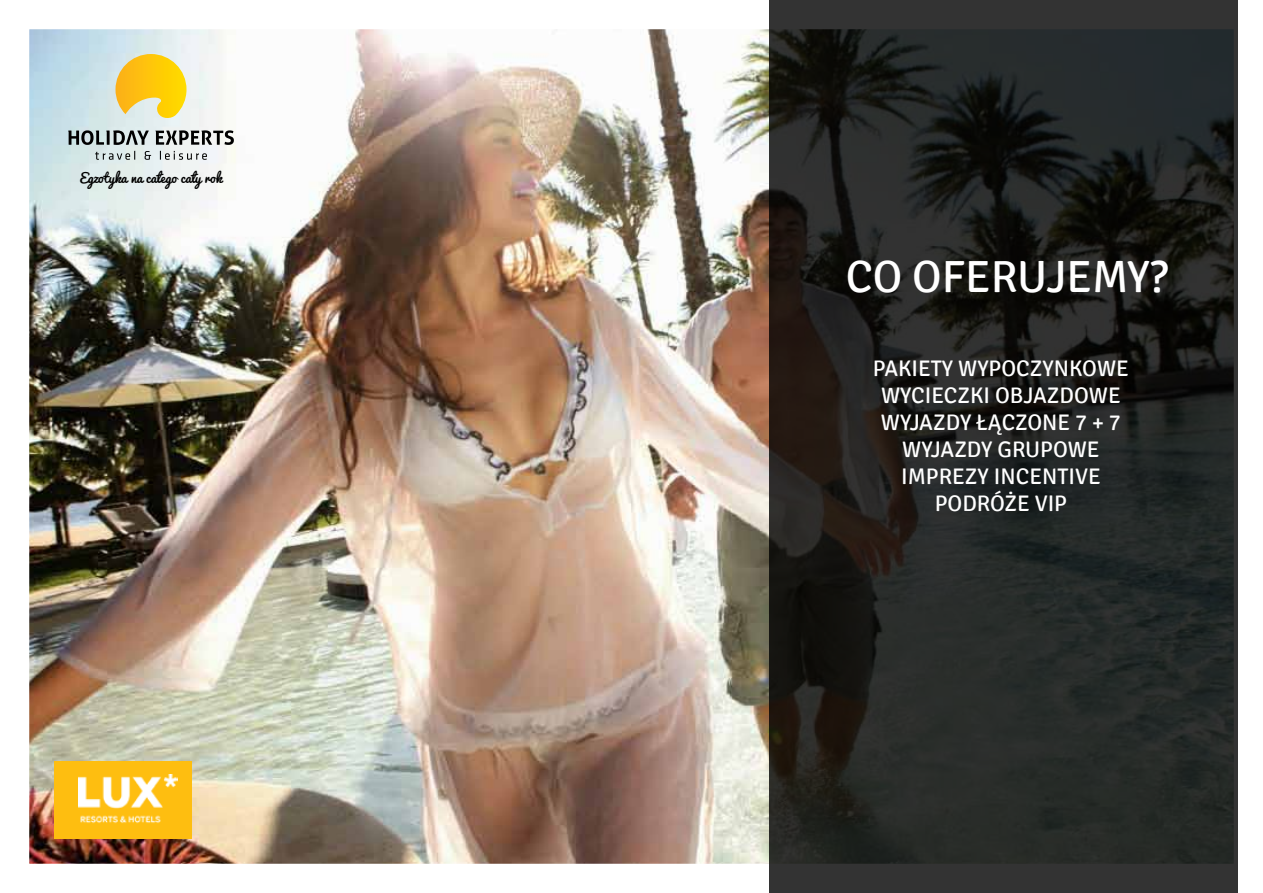
<style>
.page{position:relative;width:1263px;height:893px;background:#fff}
.page>*{position:absolute;margin:0;border:0;box-sizing:border-box;transform-origin:0 0}
.t1{font:45px "Signika";color:#fff}
.t2{font:22.5px/27px "Signika";color:#fff}
.t3{font:13.2px "Pacifico";color:#000}
</style>
<div class="page">
<img style="left:29px;top:0;width:1209px;height:893px">
<div style="left:54px;top:761px;width:137px;height:78px;background:#febe10"></div>
<svg style="left:769px;top:0;width:468px;height:893px;background:#222321"></svg>
<svg style="left:95px;top:151px;width:40px;height:9px"></svg>
<svg style="left:145px;top:151px;width:6px;height:9px"></svg>
<svg style="left:160px;top:151px;width:47px;height:9px"></svg>
<svg style="left:115px;top:54px;width:71px;height:66px;background:#f4d251"></svg>
<svg style="left:68px;top:130px;width:81px;height:15px"></svg>
<svg style="left:155px;top:130px;width:79px;height:15px"></svg>
<img style="left:78px;top:775px;width:100px;height:49px">
<p class="t3" style="left:80px;top:171px;width:144px">Egzotyka na całego cały rok</p>
<h1 class="t1" style="left:846px;top:251px;width:145px">CO OFERUJE</h1>
<h1 class="t1" style="left:1092px;top:251px;width:78px">MY?</h1>
<p class="t2" style="left:881px;top:355px;width:246px;text-indent:-8px">PAKIETY WYPOCZYNKOWE<br>WYCIECZKI</p>
<p class="t2" style="left:995px;top:382px;width:124px">OBJAZDOWE</p>
<p class="t2" style="left:881px;top:409px;width:14px">WYJAZDY</p>
<p class="t2" style="left:976px;top:409px;width:15px">ŁĄCZONE</p>
<p class="t2" style="left:1075px;top:409px;width:47px">7 + 7</p>
<p class="t2" style="left:902px;top:436px;width:14px">WYJAZDY</p>
<p class="t2" style="left:997px;top:436px;width:16px">GRUPOWE</p>
<p class="t2" style="left:901px;top:463px;width:38px">IMPREZY</p>
<p class="t2" style="left:994px;top:463px;width:12px">INCENTI</p>
<p class="t2" style="left:1075px;top:463px;width:24px">VE</p>
<p class="t2" style="left:935px;top:490px;width:15px">PODRÓŻE</p>
<p class="t2" style="left:1035px;top:490px;width:23px">VIP</p>
</div>
